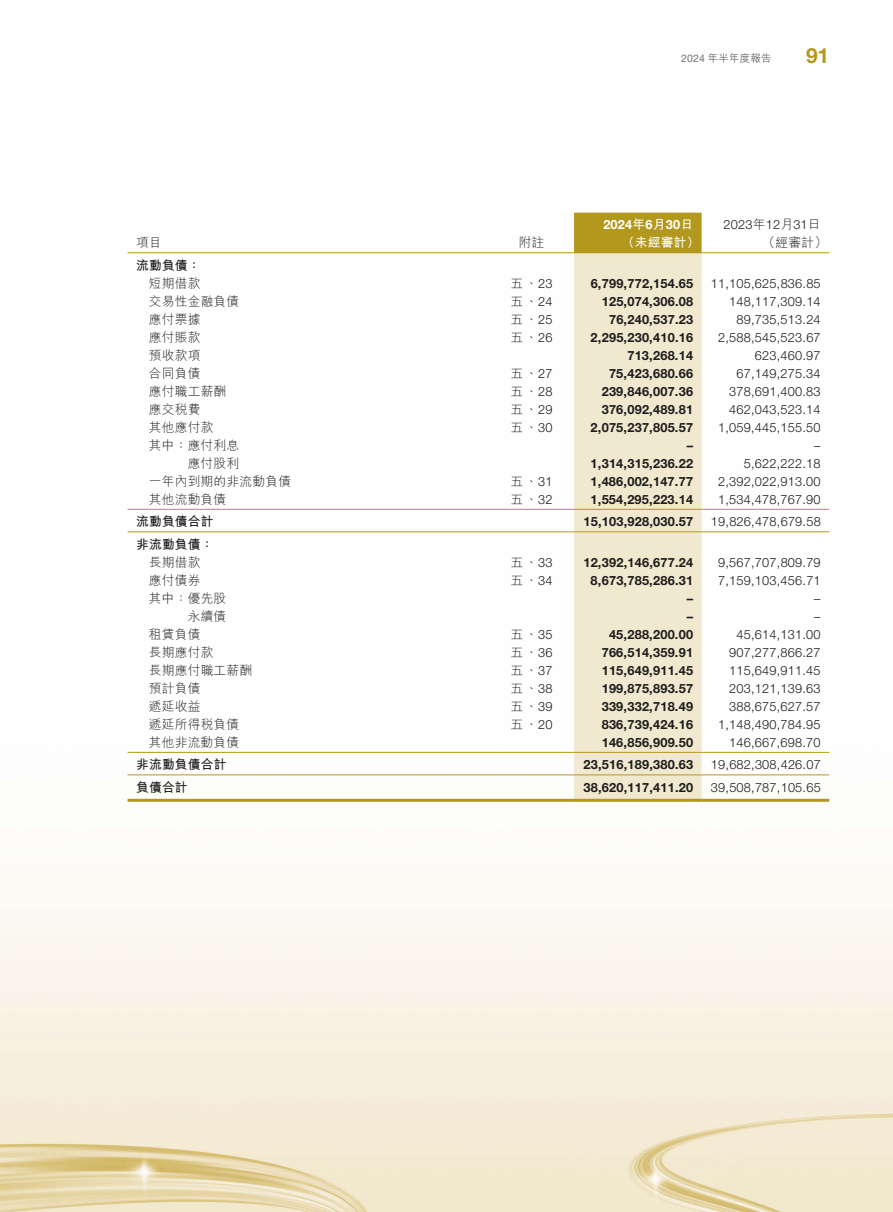
<style>
.page{position:relative;width:893px;height:1212px;background:#fff}
.page>*{position:absolute;margin:0;border:0;box-sizing:border-box;transform-origin:0 0}
.t1{font:700 21px "Helvetica Neue LT Pro";color:#b3981e}
.t2{font:300 12.75px "Helvetica Neue LT Pro";letter-spacing:.015em;color:#1c1c1b}
.t3{font:700 12.75px "Helvetica Neue LT Pro";letter-spacing:.015em;color:#1c1c1b}
.t4{font:300 12.75px "M Hei HK";letter-spacing:.015em;color:#1c1c1b}
.t5{font:700 12.75px "M Hei HK";letter-spacing:.015em;color:#1c1c1b}
.t6{font:700 12.75px "Helvetica Neue LT Pro";letter-spacing:.015em;color:#fff}
.t7{font:700 12.75px "M Hei HK";color:#fff}
.t8{font:500 10.5px "M Hei HK";letter-spacing:.015em;color:#6f6f6f}
.s1{font-family:"Helvetica Neue LT Pro";font-weight:400}
.s2{font-family:"M Hei HK"}
.s3{font-family:"Helvetica Neue LT Pro"}
</style>
<div class="page">
<img style="left:0;top:212px;width:893px;height:1000px">
<div style="left:574px;top:213px;width:128px;height:39px;background:#b3981e"></div>
<div style="left:574px;top:253px;width:128px;height:546px;background:#f1e8d0"></div>
<hr style="left:128px;top:252px;width:361px;height:1px;background:#b3981e">
<hr style="left:489px;top:252px;width:85px;height:1px;background:#b3981e">
<hr style="left:574px;top:252px;width:128px;height:1px;background:#b3981e">
<hr style="left:702px;top:252px;width:127px;height:1px;background:#b3981e">
<hr style="left:128px;top:509px;width:361px;height:1px;background:#b3981e">
<hr style="left:489px;top:509px;width:85px;height:1px;background:#b3981e">
<hr style="left:574px;top:509px;width:128px;height:1px;background:#b3981e">
<hr style="left:702px;top:509px;width:127px;height:1px;background:#b3981e">
<hr style="left:128px;top:531px;width:361px;height:1px;background:#b3981e">
<hr style="left:489px;top:531px;width:85px;height:1px;background:#b3981e">
<hr style="left:574px;top:531px;width:128px;height:1px;background:#b3981e">
<hr style="left:702px;top:531px;width:127px;height:1px;background:#b3981e">
<hr style="left:128px;top:752px;width:361px;height:1px;background:#b3981e">
<hr style="left:489px;top:752px;width:85px;height:1px;background:#b3981e">
<hr style="left:574px;top:752px;width:128px;height:1px;background:#b3981e">
<hr style="left:702px;top:752px;width:127px;height:1px;background:#b3981e">
<hr style="left:128px;top:774px;width:361px;height:1px;background:#b3981e">
<hr style="left:489px;top:774px;width:85px;height:1px;background:#b3981e">
<hr style="left:574px;top:774px;width:128px;height:1px;background:#b3981e">
<hr style="left:702px;top:774px;width:127px;height:1px;background:#b3981e">
<hr style="left:128px;top:799px;width:361px;height:3px;background:#b3981e">
<hr style="left:489px;top:799px;width:85px;height:3px;background:#b3981e">
<hr style="left:574px;top:799px;width:128px;height:3px;background:#b3981e">
<hr style="left:702px;top:799px;width:127px;height:3px;background:#b3981e">
<p class="t8" style="left:681px;top:51px;width:92px"><span class="s1">2024</span> 年半年度報告</p>
<h1 class="t1" style="left:806px;top:42px;width:25px">91</h1>
<p class="t6" style="left:603px;top:217px;width:91px">2024<span class="s2">年</span>6<span class="s2">月</span>30<span class="s2">日</span></p>
<p class="t2" style="left:724px;top:217px;width:99px">2023<span class="s2">年</span>12<span class="s2">月</span>31<span class="s2">日</span></p>
<p class="t4" style="left:136px;top:233px;width:27px">項目</p>
<p class="t4" style="left:519px;top:233px;width:27px">附註</p>
<p class="t7" style="left:622px;top:233px;width:79px">（未經審計）</p>
<p class="t4" style="left:762px;top:233px;width:66px">（經審計）</p>
<p class="t5" style="left:136px;top:256px;width:66px">流動負債：</p>
<p class="t4" style="left:149px;top:274px;width:53px">短期借款</p>
<p class="t4" style="left:511px;top:274px;width:43px">五、<span class="s3">23</span></p>
<p class="t3" style="left:591px;top:275px;width:104px">6,799,772,154.65</p>
<p class="t2" style="left:711px;top:275px;width:111px">11,105,625,836.85</p>
<p class="t4" style="left:149px;top:292px;width:92px">交易性金融負債</p>
<p class="t4" style="left:511px;top:292px;width:43px">五、<span class="s3">24</span></p>
<p class="t3" style="left:602px;top:293px;width:93px">125,074,306.08</p>
<p class="t2" style="left:729px;top:293px;width:93px">148,117,309.14</p>
<p class="t4" style="left:149px;top:310px;width:53px">應付票據</p>
<p class="t4" style="left:511px;top:310px;width:43px">五、<span class="s3">25</span></p>
<p class="t3" style="left:609px;top:311px;width:86px">76,240,537.23</p>
<p class="t2" style="left:737px;top:311px;width:86px">89,735,513.24</p>
<p class="t4" style="left:149px;top:328px;width:53px">應付賬款</p>
<p class="t4" style="left:511px;top:328px;width:43px">五、<span class="s3">26</span></p>
<p class="t3" style="left:591px;top:329px;width:104px">2,295,230,410.16</p>
<p class="t2" style="left:718px;top:329px;width:104px">2,588,545,523.67</p>
<p class="t4" style="left:149px;top:346px;width:53px">預收款項</p>
<p class="t3" style="left:627px;top:347px;width:67px">713,268.14</p>
<p class="t2" style="left:755px;top:347px;width:67px">623,460.97</p>
<p class="t4" style="left:149px;top:364px;width:53px">合同負債</p>
<p class="t4" style="left:511px;top:364px;width:43px">五、<span class="s3">27</span></p>
<p class="t3" style="left:609px;top:365px;width:86px">75,423,680.66</p>
<p class="t2" style="left:737px;top:365px;width:86px">67,149,275.34</p>
<p class="t4" style="left:149px;top:382px;width:79px">應付職工薪酬</p>
<p class="t4" style="left:511px;top:382px;width:43px">五、<span class="s3">28</span></p>
<p class="t3" style="left:602px;top:383px;width:93px">239,846,007.36</p>
<p class="t2" style="left:729px;top:383px;width:93px">378,691,400.83</p>
<p class="t4" style="left:149px;top:400px;width:53px">應交稅費</p>
<p class="t4" style="left:511px;top:400px;width:43px">五、<span class="s3">29</span></p>
<p class="t3" style="left:602px;top:401px;width:93px">376,092,489.81</p>
<p class="t2" style="left:729px;top:401px;width:93px">462,043,523.14</p>
<p class="t4" style="left:149px;top:418px;width:66px">其他應付款</p>
<p class="t4" style="left:511px;top:418px;width:43px">五、<span class="s3">30</span></p>
<p class="t3" style="left:591px;top:419px;width:104px">2,075,237,805.57</p>
<p class="t2" style="left:718px;top:419px;width:104px">1,059,445,155.50</p>
<p class="t4" style="left:149px;top:436px;width:92px">其中：應付利息</p>
<p class="t3" style="left:687px;top:437px;width:8px">–</p>
<p class="t2" style="left:814px;top:437px;width:8px">–</p>
<p class="t4" style="left:188px;top:454px;width:53px">應付股利</p>
<p class="t3" style="left:591px;top:455px;width:104px">1,314,315,236.22</p>
<p class="t2" style="left:744px;top:455px;width:78px">5,622,222.18</p>
<p class="t4" style="left:149px;top:472px;width:144px">一年內到期的非流動負債</p>
<p class="t4" style="left:510px;top:472px;width:43px">五、<span class="s3">31</span></p>
<p class="t3" style="left:591px;top:473px;width:104px">1,486,002,147.77</p>
<p class="t2" style="left:718px;top:473px;width:104px">2,392,022,913.00</p>
<p class="t4" style="left:149px;top:490px;width:79px">其他流動負債</p>
<p class="t4" style="left:510px;top:490px;width:43px">五、<span class="s3">32</span></p>
<p class="t3" style="left:591px;top:491px;width:104px">1,554,295,223.14</p>
<p class="t2" style="left:718px;top:491px;width:104px">1,534,478,767.90</p>
<p class="t5" style="left:136px;top:512px;width:79px">流動負債合計</p>
<p class="t3" style="left:583px;top:514px;width:111px">15,103,928,030.57</p>
<p class="t2" style="left:711px;top:514px;width:111px">19,826,478,679.58</p>
<p class="t5" style="left:136px;top:535px;width:79px">非流動負債：</p>
<p class="t4" style="left:149px;top:553px;width:53px">長期借款</p>
<p class="t4" style="left:511px;top:553px;width:43px">五、<span class="s3">33</span></p>
<p class="t3" style="left:583px;top:554px;width:111px">12,392,146,677.24</p>
<p class="t2" style="left:718px;top:554px;width:104px">9,567,707,809.79</p>
<p class="t4" style="left:149px;top:571px;width:53px">應付債券</p>
<p class="t4" style="left:511px;top:571px;width:43px">五、<span class="s3">34</span></p>
<p class="t3" style="left:591px;top:572px;width:104px">8,673,785,286.31</p>
<p class="t2" style="left:718px;top:572px;width:104px">7,159,103,456.71</p>
<p class="t4" style="left:149px;top:589px;width:79px">其中：優先股</p>
<p class="t3" style="left:687px;top:590px;width:8px">–</p>
<p class="t2" style="left:814px;top:590px;width:8px">–</p>
<p class="t4" style="left:188px;top:607px;width:40px">永續債</p>
<p class="t3" style="left:687px;top:608px;width:8px">–</p>
<p class="t2" style="left:814px;top:608px;width:8px">–</p>
<p class="t4" style="left:149px;top:625px;width:53px">租賃負債</p>
<p class="t4" style="left:511px;top:625px;width:43px">五、<span class="s3">35</span></p>
<p class="t3" style="left:609px;top:626px;width:86px">45,288,200.00</p>
<p class="t2" style="left:737px;top:626px;width:86px">45,614,131.00</p>
<p class="t4" style="left:149px;top:643px;width:66px">長期應付款</p>
<p class="t4" style="left:511px;top:643px;width:43px">五、<span class="s3">36</span></p>
<p class="t3" style="left:602px;top:644px;width:93px">766,514,359.91</p>
<p class="t2" style="left:729px;top:644px;width:93px">907,277,866.27</p>
<p class="t4" style="left:149px;top:661px;width:105px">長期應付職工薪酬</p>
<p class="t4" style="left:511px;top:661px;width:43px">五、<span class="s3">37</span></p>
<p class="t3" style="left:602px;top:662px;width:93px">115,649,911.45</p>
<p class="t2" style="left:729px;top:662px;width:93px">115,649,911.45</p>
<p class="t4" style="left:149px;top:679px;width:53px">預計負債</p>
<p class="t4" style="left:511px;top:679px;width:43px">五、<span class="s3">38</span></p>
<p class="t3" style="left:602px;top:680px;width:93px">199,875,893.57</p>
<p class="t2" style="left:729px;top:680px;width:93px">203,121,139.63</p>
<p class="t4" style="left:149px;top:697px;width:53px">遞延收益</p>
<p class="t4" style="left:511px;top:697px;width:43px">五、<span class="s3">39</span></p>
<p class="t3" style="left:602px;top:698px;width:93px">339,332,718.49</p>
<p class="t2" style="left:729px;top:698px;width:93px">388,675,627.57</p>
<p class="t4" style="left:149px;top:715px;width:92px">遞延所得稅負債</p>
<p class="t4" style="left:511px;top:715px;width:43px">五、<span class="s3">20</span></p>
<p class="t3" style="left:602px;top:716px;width:93px">836,739,424.16</p>
<p class="t2" style="left:718px;top:716px;width:104px">1,148,490,784.95</p>
<p class="t4" style="left:149px;top:733px;width:92px">其他非流動負債</p>
<p class="t3" style="left:602px;top:734px;width:93px">146,856,909.50</p>
<p class="t2" style="left:729px;top:734px;width:93px">146,667,698.70</p>
<p class="t5" style="left:136px;top:755px;width:92px">非流動負債合計</p>
<p class="t3" style="left:583px;top:757px;width:111px">23,516,189,380.63</p>
<p class="t2" style="left:711px;top:757px;width:111px">19,682,308,426.07</p>
<p class="t5" style="left:136px;top:778px;width:53px">負債合計</p>
<p class="t3" style="left:583px;top:779px;width:111px">38,620,117,411.20</p>
<p class="t2" style="left:711px;top:779px;width:111px">39,508,787,105.65</p>
</div>
